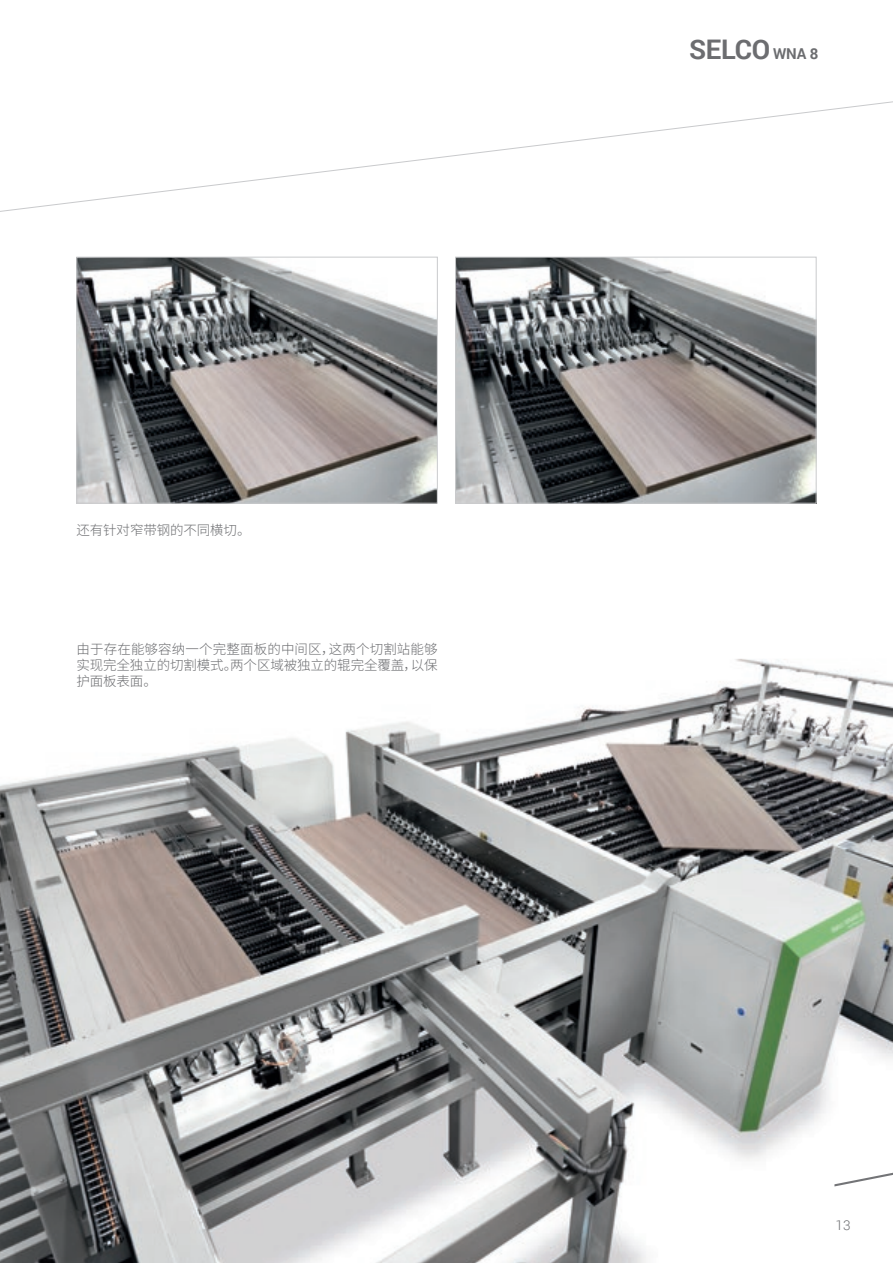
<style>
.page{position:relative;width:893px;height:1263px;background:#fff}
.page>*{position:absolute;margin:0;border:0;box-sizing:border-box;transform-origin:0 0}
.t1{font:700 27px "Roboto";letter-spacing:-.01em;color:#6c6d70}
.t2{font:300 13.5px/16.2px "Noto Sans CJ Ksc";letter-spacing:-.01em;color:#6c6d70;text-align:justify}
.t3{font:300 13.5px "Roboto";color:#6c6d70}
.s1{font-size:15px}
</style>
<div class="page">
<svg style="left:0;top:101px;width:893px;height:223px"></svg>
<img style="left:78px;top:259px;width:358px;height:243px">
<div style="left:76px;top:257px;width:362px;height:247px;border:1px solid #c9cacc"></div>
<img style="left:457px;top:259px;width:357px;height:243px">
<div style="left:455px;top:257px;width:361px;height:247px;border:1px solid #c9cacc"></div>
<img style="left:0;top:659px;width:893px;height:604px">
<p class="t2" style="left:77px;top:522px;width:176px">还有针对窄带钢的不同横切。</p>
<p class="t2" style="left:76px;top:641px;width:363px">由于存在能够容纳一个完整面板的中间区，这两个切割站能够实现完全独立的切割模式。两个区域被独立的辊完全覆盖，以保护面板表面。</p>
<p class="t1" style="left:689px;top:30px;width:131px">SELCO <span class="s1">WNA 8</span></p>
<p class="t3" style="left:836px;top:1215px;width:16px">13</p>
</div>
